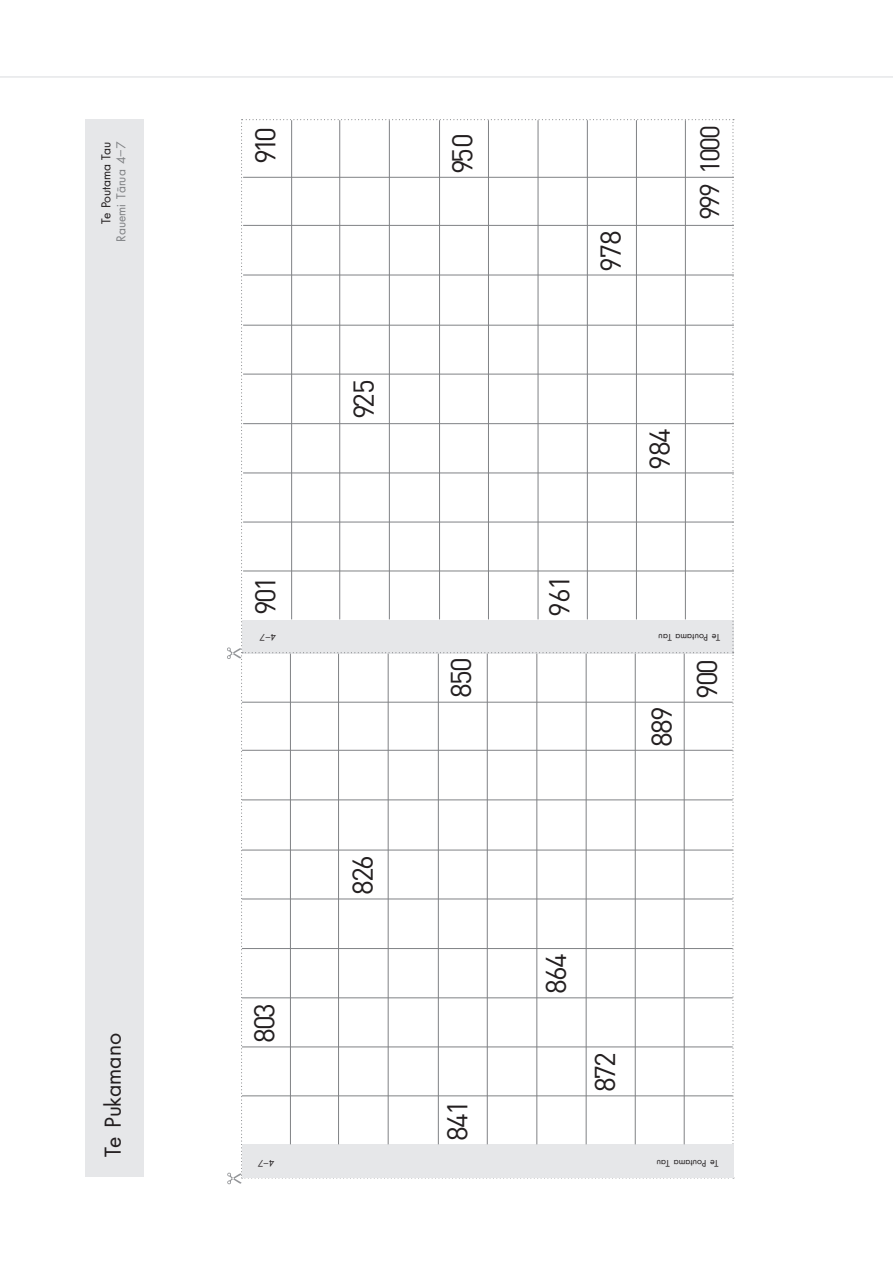
<style>
.page{position:relative;width:893px;height:1263px;background:#fff}
.page>*{position:absolute;margin:0;border:0;box-sizing:border-box;transform-origin:0 0}
.t1{font:28.35px "DIN Pro";letter-spacing:-.075em;color:#231f20}
.t2{font:26.85px "DIN Pro";letter-spacing:-.09em;color:#231f20}
.t3{font:24px "Futura Boo";color:#231f20}
.t4{font:13.5px "Futura Boo";color:#808285}
.t5{font:13.5px "Futura Boo";letter-spacing:-.01em;color:#231f20}
.t6{font:9.9px "Futura Boo";color:#231f20}
</style>
<div class="page">
<hr style="left:0;top:76px;width:893px;height:2px;background:#e6e7e9">
<div style="left:85px;top:119px;width:58px;height:1058px;background:#e6e7e9"></div>
<svg style="left:227px;top:119px;width:507px;height:1065px"></svg>
<p class="t5" style="left:98px;top:224px;width:84px;rotate:-90deg">Te Poutama Tau</p>
<p class="t4" style="left:113px;top:242px;width:101px;rotate:-90deg">Rauemi Tārua 4−7</p>
<p class="t3" style="left:99px;top:1157px;width:126px;rotate:-90deg">Te Pukamano</p>
<p class="t1" style="left:249px;top:164px;width:39px;rotate:-90deg">910</p>
<p class="t1" style="left:249px;top:615px;width:39px;rotate:-90deg">901</p>
<p class="t1" style="left:347px;top:419px;width:41px;rotate:-90deg">925</p>
<p class="t1" style="left:446px;top:174px;width:42px;rotate:-90deg">950</p>
<p class="t1" style="left:594px;top:272px;width:44px;rotate:-90deg">978</p>
<p class="t2" style="left:694px;top:220px;width:97px;rotate:-90deg">999 1000</p>
<p class="t1" style="left:543px;top:617px;width:44px;rotate:-90deg">961</p>
<p class="t1" style="left:643px;top:470px;width:44px;rotate:-90deg">984</p>
<p class="t6" style="left:276px;top:643px;width:18px;rotate:-180deg">4−7</p>
<p class="t6" style="left:720px;top:643px;width:63px;rotate:-180deg">Te Poutama Tau</p>
<p class="t1" style="left:248px;top:1043px;width:42px;rotate:-90deg">803</p>
<p class="t1" style="left:346px;top:895px;width:42px;rotate:-90deg">826</p>
<p class="t1" style="left:445px;top:698px;width:42px;rotate:-90deg">850</p>
<p class="t1" style="left:441px;top:1141px;width:42px;rotate:-90deg">841</p>
<p class="t1" style="left:645px;top:747px;width:42px;rotate:-90deg">889</p>
<p class="t1" style="left:691px;top:699px;width:42px;rotate:-90deg">900</p>
<p class="t1" style="left:540px;top:994px;width:42px;rotate:-90deg">864</p>
<p class="t1" style="left:589px;top:1092px;width:42px;rotate:-90deg">872</p>
<p class="t6" style="left:274px;top:1169px;width:18px;rotate:-180deg">4−7</p>
<p class="t6" style="left:718px;top:1169px;width:63px;rotate:-180deg">Te Poutama Tau</p>
</div>
